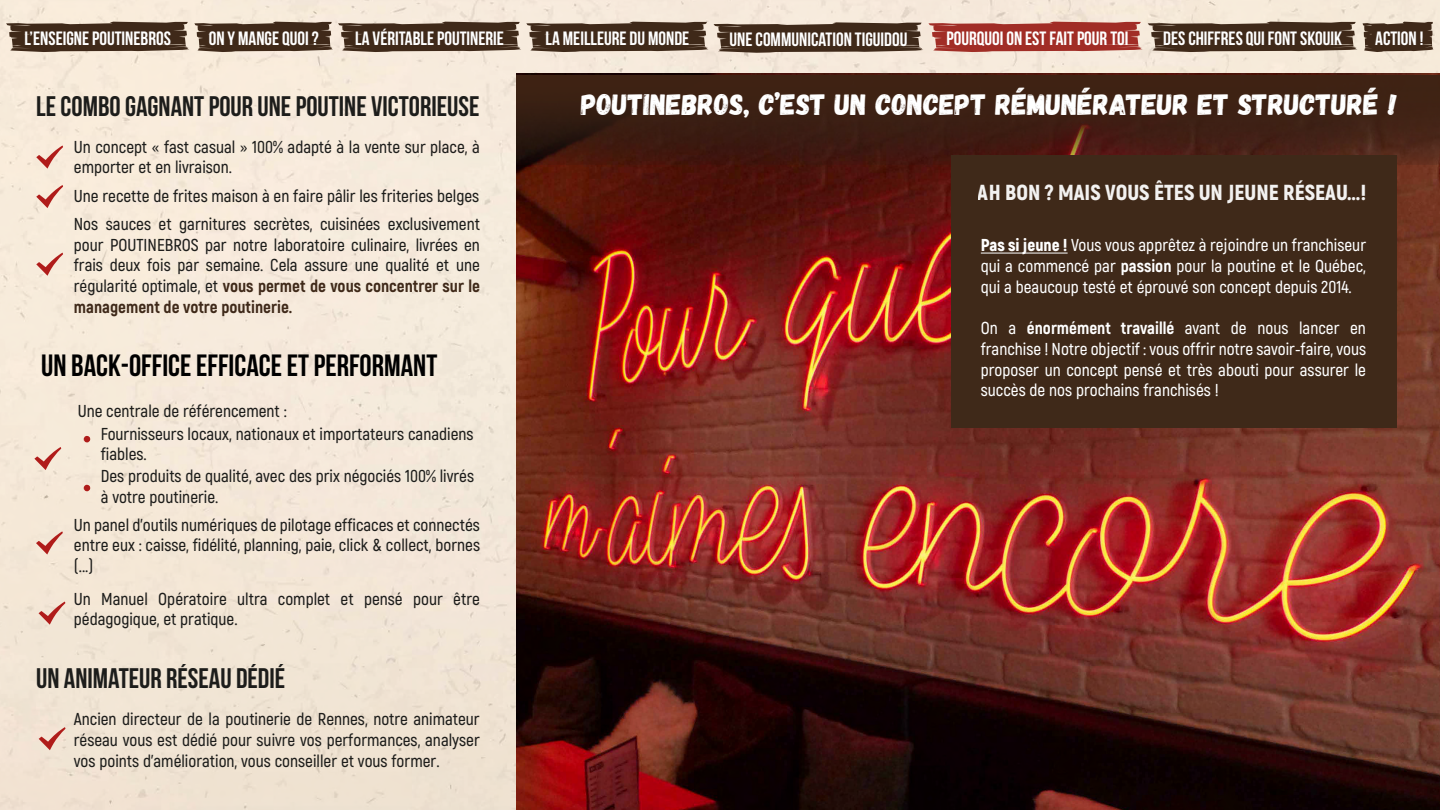
<style>
.page{position:relative;width:1440px;height:810px;background:#f5e8d9}
.page>*{position:absolute;margin:0;border:0;box-sizing:border-box;transform-origin:0 0}
.t1{font:700 30.75px "Bebas Neue";color:#000}
.t2{font:29.85px "Gagalin";color:#fff}
.t3{font:700 28.28px "Bebas Neue";color:#1d1d1b}
.t4{font:900 21.75px "Akrobat";color:#fff}
.t5{font:700 19.27px "Bebas Neue";color:#fff}
.t6{font:600 17.25px/20.7px "Akrobat";color:#1d1d1b}
.t7{font:600 17.25px/20.7px "Akrobat";color:#fff;text-align:justify}
.s1{font-weight:800;color:#3f2919}
.s2{font-weight:900}
.s3{font-weight:800}
</style>
<div class="page">
<svg style="left:6px;top:22px;width:1428px;height:31px;background:#6a493b"></svg>
<img style="left:516px;top:164px;width:924px;height:646px">
<svg style="left:516px;top:75px;width:924px;height:89px;background:#3e1e12"></svg>
<div style="left:951px;top:155px;width:446px;height:272px;background:#3f2919"></div>
<hr style="left:981px;top:253px;width:87px;height:1px;background:#fff">
<svg style="left:84px;top:436px;width:6px;height:6px"></svg>
<svg style="left:84px;top:485px;width:6px;height:6px"></svg>
<svg style="left:36px;top:145px;width:27px;height:24px"></svg>
<svg style="left:36px;top:185px;width:27px;height:23px"></svg>
<svg style="left:36px;top:253px;width:27px;height:23px"></svg>
<svg style="left:34px;top:447px;width:27px;height:23px"></svg>
<svg style="left:36px;top:531px;width:27px;height:24px"></svg>
<svg style="left:39px;top:602px;width:26px;height:23px"></svg>
<svg style="left:39px;top:727px;width:27px;height:23px"></svg>
<p class="t5" style="left:25px;top:28px;width:148px">L’ENSEIGNE POUTINEBROS</p>
<p class="t5" style="left:209px;top:28px;width:111px">ON Y MANGE QUOI ?</p>
<p class="t5" style="left:355px;top:28px;width:150px">LA VÉRITABLE POUTINERIE</p>
<p class="t5" style="left:546px;top:28px;width:145px">LA MEILLEURE DU MONDE</p>
<p class="t5" style="left:730px;top:29px;width:179px">UNE COMMUNICATION TIGUIDOU</p>
<p class="t5" style="left:946px;top:28px;width:183px">POURQUOI ON EST FAIT POUR TOI</p>
<p class="t5" style="left:1163px;top:28px;width:180px">DES CHIFFRES QUI FONT SKOUIK</p>
<p class="t5" style="left:1375px;top:27px;width:50px">ACTION !</p>
<h3 class="t3" style="left:36px;top:90px;width:445px">LE COMBO GAGNANT POUR UNE POUTINE VICTORIEUSE</h3>
<p class="t6" style="left:74px;top:136px;width:408px">Un concept « fast casual » 100% adapté à la vente sur place, à emporter et en livraison.</p>
<p class="t6" style="left:74px;top:182px;width:408px;line-height:28.5px">Une recette de frites maison à en faire pâlir les friteries belges<br>Nos sauces et garnitures secrètes, cuisinées exclusivement</p>
<p class="t6" style="left:74px;top:234px;width:408px;text-align:justify">pour POUTINEBROS par notre laboratoire culinaire, livrées en frais deux fois par semaine. Cela assure une qualité et une régularité optimale, et <span class="s1">vous permet de vous concentrer sur le management de votre poutinerie.</span></p>
<h1 class="t1" style="left:41px;top:349px;width:398px">UN BACK-OFFICE EFFICACE ET PERFORMANT</h1>
<p class="t6" style="left:101px;top:400px;width:374px;line-height:22.5px;text-indent:-23px">Une centrale de référencement :<br>Fournisseurs locaux, nationaux et importateurs canadiens</p>
<p class="t6" style="left:101px;top:442px;width:375px;line-height:22.5px">fiables.<br>Des produits de qualité, avec des prix négociés 100% livrés</p>
<p class="t6" style="left:74px;top:482px;width:407px;line-height:28.5px;text-indent:27px">à votre poutinerie.<br>Un panel d’outils numériques de pilotage efficaces et connectés</p>
<p class="t6" style="left:74px;top:535px;width:408px;line-height:20.2px">entre eux : caisse, fidélité, planning, paie, click &amp; collect, bornes (...)</p>
<p class="t6" style="left:74px;top:588px;width:407px;line-height:20.2px">Un Manuel Opératoire ultra complet et pensé pour être pédagogique, et pratique.</p>
<h3 class="t3" style="left:36px;top:663px;width:251px">UN ANIMATEUR RÉSEAU DÉDIÉ</h3>
<p class="t6" style="left:74px;top:709px;width:408px;text-align:justify">Ancien directeur de la poutinerie de Rennes, notre animateur réseau vous est dédié pour suivre vos performances, analyser vos points d’amélioration, vous conseiller et vous former.</p>
<h2 class="t2" style="left:581px;top:86px;width:818px">POUTINEBROS, C’EST UN CONCEPT RÉMUNÉRATEUR ET STRUCTURÉ !</h2>
<p class="t4" style="left:978px;top:179px;width:390px">AH BON ? MAIS VOUS ÊTES UN JEUNE RÉSEAU...!</p>
<p class="t7" style="left:981px;top:235px;width:387px"><span class="s2">Pas si jeune !</span> Vous vous apprêtez à rejoindre un franchiseur qui a commencé par <span class="s3">passion</span> pour la poutine et le Québec, qui a beaucoup testé et éprouvé son concept depuis 2014.</p>
<p class="t7" style="left:981px;top:318px;width:387px">On a <span class="s3">énormément travaillé</span> avant de nous lancer en franchise ! Notre objectif : vous offrir notre savoir-faire, vous proposer un concept pensé et très abouti pour assurer le succès de nos prochains franchisés !</p>
</div>
